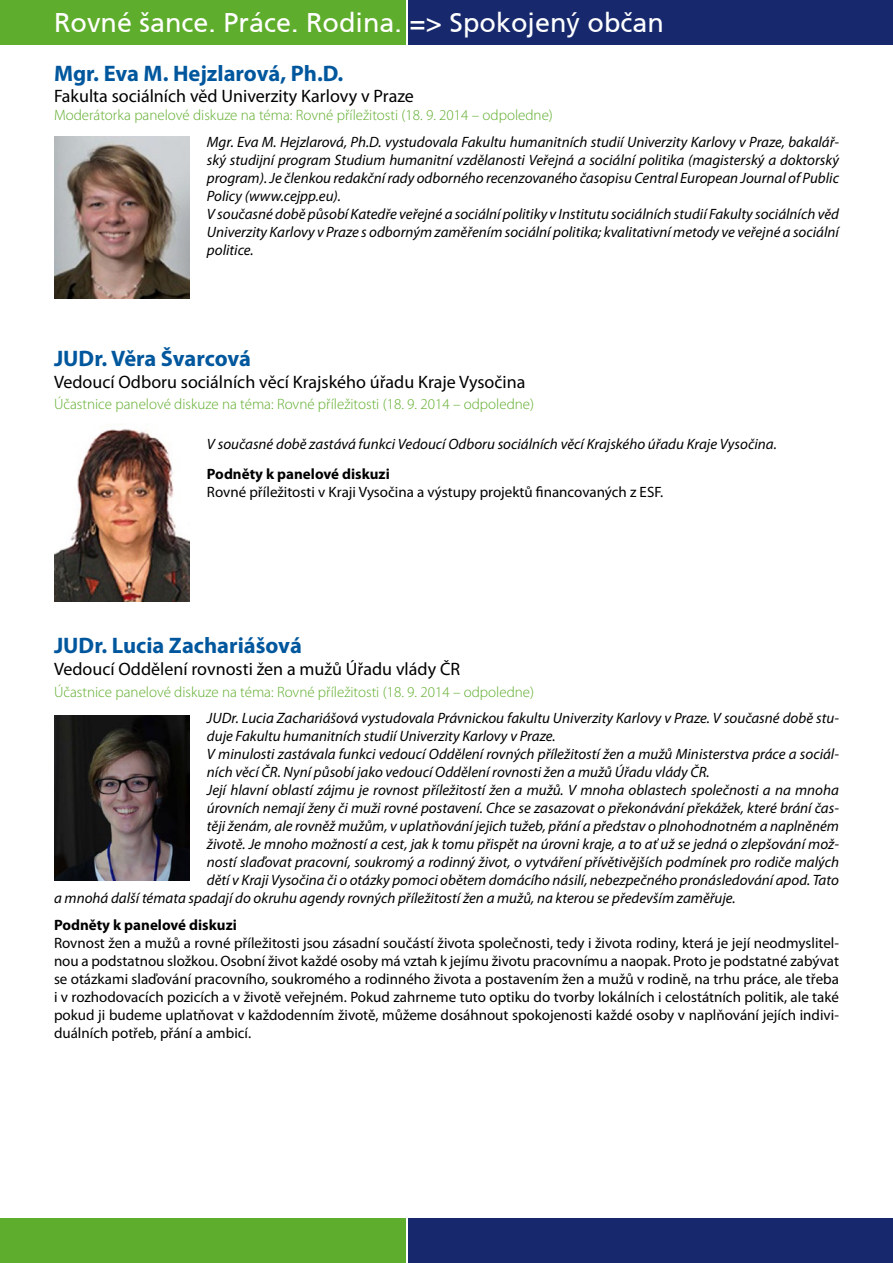
<style>
.page{position:relative;width:893px;height:1263px;background:#fff}
.page>*{position:absolute;margin:0;border:0;box-sizing:border-box;transform-origin:0 0}
.t1{font:27px "Frutiger CE";color:#fff}
.t2{font:700 22.5px "Myriad Pro";color:#00579d}
.t3{font:18px "Myriad Pro";color:#000}
.t4{font:italic 15px/18px "Myriad Pro";color:#000}
.t5{font:15px/18px "Myriad Pro";color:#000;text-align:justify}
.t6{font:300 15px "Myriad Pro";color:#5fad2c}
.t7{font:700 15px "Myriad Pro";color:#000}
</style>
<div class="page">
<div style="left:408px;top:0;width:485px;height:45px;background:#17296c"></div>
<div style="left:0;top:0;width:405px;height:45px;background:#5fad2c"></div>
<div style="left:408px;top:1218px;width:485px;height:45px;background:#17296c"></div>
<div style="left:0;top:1218px;width:405px;height:45px;background:#5fad2c"></div>
<img style="left:54px;top:715px;width:136px;height:165px">
<img style="left:54px;top:136px;width:136px;height:162px">
<img style="left:54px;top:429px;width:136px;height:173px">
<h1 class="t1" style="left:54px;top:7px;width:612px">Rovné šance. Práce. Rodina. =&gt; Spokojený občan</h1>
<h2 class="t2" style="left:54px;top:58px;width:291px">Mgr. Eva M. Hejzlarová, Ph.D.</h2>
<p class="t3" style="left:54px;top:85px;width:361px">Fakulta sociálních věd Univerzity Karlovy v Praze</p>
<p class="t6" style="left:54px;top:106px;width:500px">Moderátorka panelové diskuze na téma: Rovné příležitosti (18. 9. 2014 – odpoledne)</p>
<p class="t4" style="left:207px;top:132px;width:634px">Mgr. Eva M. Hejzlarová, Ph.D. vystudovala Fakultu humanitních studií Univerzity Karlovy v Praze, bakalář&shy;ský studijní program Studium humanitní vzdělanosti Veřejná a sociální politika (magisterský a doktorský program). Je členkou redakční rady odborného recenzovaného časopisu Central European Journal of Public Policy (www.cejpp.eu).<br>V současné době působí Katedře veřejné a sociální politiky v Institutu sociálních studií Fakulty sociálních věd Univerzity Karlovy v Praze s odborným zaměřením sociální politika; kvalitativní metody ve veřejné a sociální politice.</p>
<h2 class="t2" style="left:54px;top:344px;width:199px">JUDr. Věra Švarcová</h2>
<p class="t3" style="left:54px;top:370px;width:473px">Vedoucí Odboru sociálních věcí Krajského úřadu Kraje Vysočina</p>
<p class="t6" style="left:54px;top:395px;width:482px">Účastnice panelové diskuze na téma: Rovné příležitosti (18. 9. 2014 – odpoledne)</p>
<p class="t4" style="left:207px;top:434px;width:571px">V současné době zastává funkci Vedoucí Odboru sociálních věcí Krajského úřadu Kraje Vysočina.</p>
<p class="t7" style="left:207px;top:464px;width:184px">Podněty k panelové diskuzi</p>
<p class="t5" style="left:207px;top:483px;width:458px">Rovné příležitosti v Kraji Vysočina a výstupy projektů financovaných z ESF.</p>
<h2 class="t2" style="left:54px;top:631px;width:249px">JUDr. Lucia Zachariášová</h2>
<p class="t3" style="left:54px;top:658px;width:408px">Vedoucí Oddělení rovnosti žen a mužů Úřadu vlády ČR</p>
<p class="t6" style="left:54px;top:683px;width:482px">Účastnice panelové diskuze na téma: Rovné příležitosti (18. 9. 2014 – odpoledne)</p>
<p class="t4" style="left:207px;top:709px;width:633px">JUDr. Lucia Zachariášová vystudovala Právnickou fakultu Univerzity Karlovy v Praze. V současné době stu-</p>
<p class="t4" style="left:207px;top:727px;width:350px">duje Fakultu humanitních studií Univerzity Karlovy v Praze.</p>
<p class="t4" style="left:207px;top:745px;width:634px">V minulosti zastávala funkci vedoucí Oddělení rovných příležitostí žen a mužů Ministerstva práce a sociál-</p>
<p class="t4" style="left:207px;top:763px;width:504px">ních věcí ČR. Nyní působí jako vedoucí Oddělení rovnosti žen a mužů Úřadu vlády ČR.</p>
<p class="t4" style="left:207px;top:781px;width:633px">Její hlavní oblastí zájmu je rovnost příležitostí žen a mužů. V mnoha oblastech společnosti a na mnoha</p>
<p class="t4" style="left:207px;top:799px;width:633px">úrovních nemají ženy či muži rovné postavení. Chce se zasazovat o překonávání překážek, které brání čas-</p>
<p class="t4" style="left:207px;top:817px;width:634px">těji ženám, ale rovněž mužům, v uplatňování jejich tužeb, přání a představ o plnohodnotném a naplněném</p>
<p class="t4" style="left:207px;top:835px;width:633px">životě. Je mnoho možností a cest, jak k tomu přispět na úrovni kraje, a to ať už se jedná o zlepšování mož-</p>
<p class="t4" style="left:207px;top:853px;width:634px">ností slaďovat pracovní, soukromý a rodinný život, o vytváření přívětivějších podmínek pro rodiče malých</p>
<p class="t4" style="left:207px;top:871px;width:633px">dětí v Kraji Vysočina či o otázky pomoci obětem domácího násilí, nebezpečného pronásledování apod. Tato</p>
<p class="t4" style="left:54px;top:889px;width:683px">a mnohá další témata spadají do okruhu agendy rovných příležitostí žen a mužů, na kterou se především zaměřuje.</p>
<p class="t7" style="left:54px;top:915px;width:184px">Podněty k panelové diskuzi</p>
<p class="t5" style="left:54px;top:933px;width:786px">Rovnost žen a mužů a rovné příležitosti jsou zásadní součástí života společnosti, tedy i života rodiny, která je její neodmyslitel&shy;nou a podstatnou složkou. Osobní život každé osoby má vztah k jejímu životu pracovnímu a naopak. Proto je podstatné zabývat se otázkami slaďování pracovního, soukromého a rodinného života a postavením žen a mužů v rodině, na trhu práce, ale třeba i v rozhodovacích pozicích a v životě veřejném. Pokud zahrneme tuto optiku do tvorby lokálních i celostátních politik, ale také pokud ji budeme uplatňovat v každodenním životě, můžeme dosáhnout spokojenosti každé osoby v naplňování jejích indivi&shy;duálních potřeb, přání a ambicí.</p>
</div>
